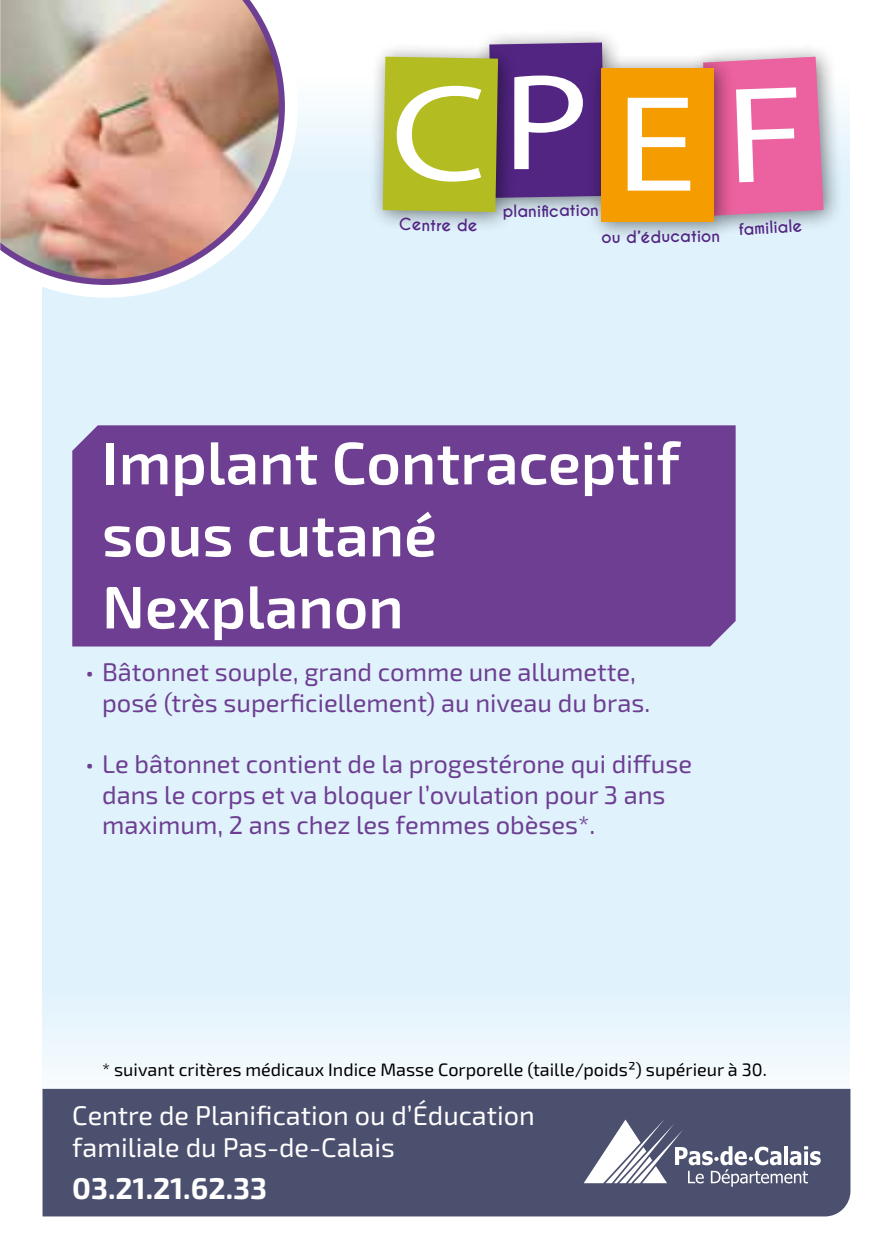
<style>
.page{position:relative;width:893px;height:1259px;background:#fff}
.page>*{position:absolute;margin:0;border:0;box-sizing:border-box;transform-origin:0 0}
.t1{font:600 60px/72px "Exo 2.0";color:#fff}
.t2{font:700 30px "Exo 2.0";color:#fff}
.t3{font:27px/32.4px "Exo 2.0";color:#fff}
.t4{font:25.5px/30.6px "Exo 2.0";color:#6d3e91}
.t5{font:18px "Exo 2.0";color:#000}
.t6{font:700 15.9px "Caviar Dreams";color:#522583}
</style>
<div class="page">
<div style="left:43px;top:213px;width:807px;height:731px;background:#e0f2fc"></div>
<svg style="left:43px;top:944px;width:807px;height:145px;fill:#e7f4fc"></svg>
<div style="left:43px;top:1089px;width:807px;height:127px;background:#4c506f"></div>
<div style="left:72px;top:425px;width:664px;height:221px;background:#6d3e91"></div>
<svg style="left:584px;top:1118px;width:237px;height:68px"></svg>
<div style="left:43px;top:43px;width:807px;height:170px;background:linear-gradient(to bottom,#fff,#dbf0fb)"></div>
<svg style="left:42px;top:43px;width:256px;height:255px"></svg>
<img style="left:0;top:1px;width:285px;height:284px">
<div style="left:688px;top:42px;width:157px;height:194px;background:#000;opacity:.5"></div>
<svg style="left:735px;top:57px;width:89px;height:159px;background:#ea81b0"></svg>
<div style="left:474px;top:28px;width:152px;height:191px;background:#000;opacity:.5"></div>
<div style="left:368px;top:42px;width:151px;height:191px;background:#000;opacity:.5"></div>
<svg style="left:383px;top:43px;width:222px;height:169px"></svg>
<div style="left:586px;top:53px;width:149px;height:190px;background:#000;opacity:.5"></div>
<div style="left:601px;top:68px;width:113px;height:154px;background:#f59c00"></div>
<svg style="left:628px;top:98px;width:62px;height:93px"></svg>
<p class="t6" style="left:399px;top:214px;width:80px;rotate:1deg">Centre de</p>
<p class="t6" style="left:503px;top:202px;width:98px;rotate:-1deg">planifi cation</p>
<p class="t6" style="left:601px;top:228px;width:120px;rotate:-1deg">ou d’éducation</p>
<p class="t6" style="left:738px;top:219px;width:65px;rotate:-3deg">familiale</p>
<h1 class="t1" style="left:102px;top:428px;width:579px">Implant Contraceptif sous cutané<br>Nexplanon</h1>
<p class="t4" style="left:102px;top:657px;width:550px;text-indent:-17px">• Bâtonnet souple, grand comme une allumette, posé (très superficiellement) au niveau du bras.</p>
<p class="t4" style="left:102px;top:749px;width:591px;text-indent:-17px">• Le bâtonnet contient de la progestérone qui diffuse dans le corps et va bloquer l’ovulation pour 3 ans maximum, 2 ans chez les femmes obèses*.</p>
<p class="t5" style="left:102px;top:1059px;width:666px">* suivant critères médicaux Indice Masse Corporelle (taille/poids²) supérieur à 30.</p>
<p class="t3" style="left:72px;top:1099px;width:464px">Centre de Planification ou d’Éducation familiale du Pas-de-Calais</p>
<p class="t2" style="left:72px;top:1170px;width:196px">03.21.21.62.33</p>
</div>
